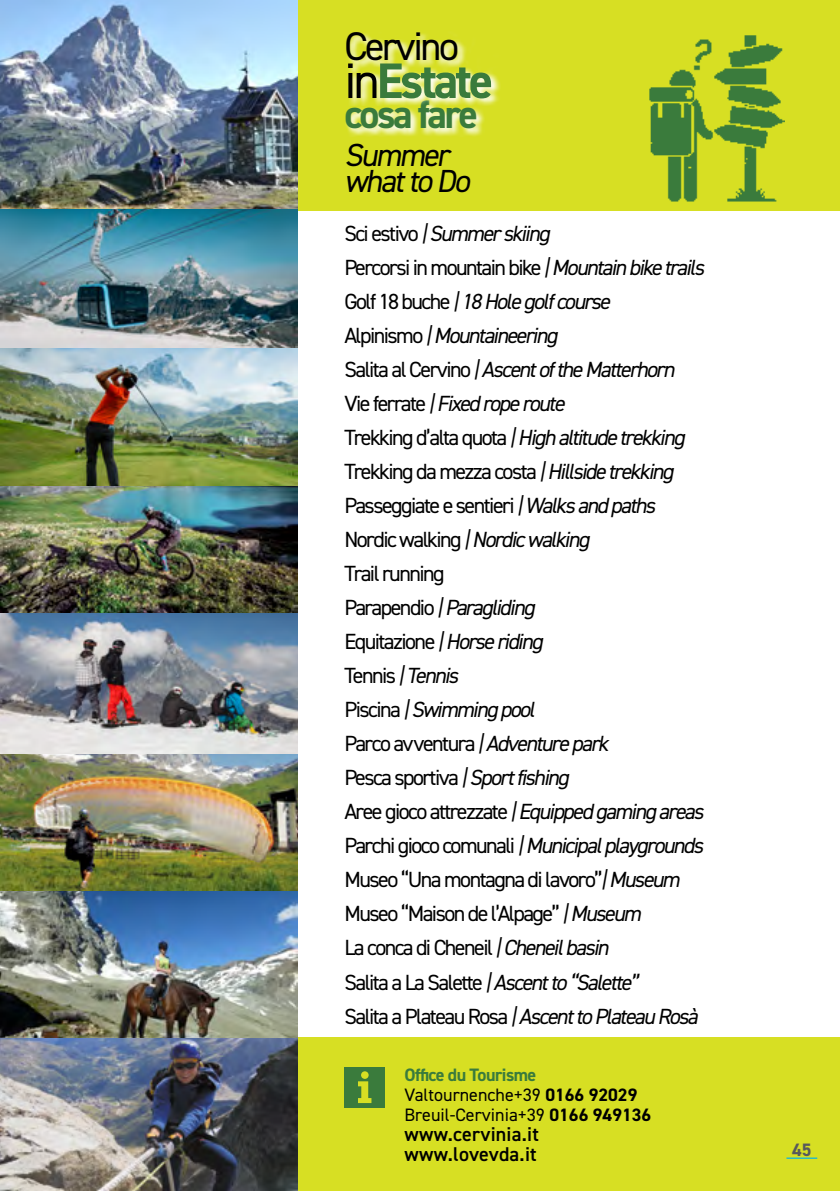
<style>
.page{position:relative;width:840px;height:1191px;background:#fff}
.page>*{position:absolute;margin:0;border:0;box-sizing:border-box;transform-origin:0 0}
.t1{font:700 50px "DIN2014";letter-spacing:-.06em;color:#3a7b3c}
.t2{font:700 40px "DIN2014";letter-spacing:-.06em;color:#3a7b3c}
.t3{font:40px "DIN2014";letter-spacing:-.06em;color:#000}
.t4{font:italic 32px/26px "DIN2014";color:#000}
.t5{font:22px/34px "DIN2014";letter-spacing:-.07em;color:#000}
.t6{font:600 20px/20px "DIN2014";letter-spacing:.01em;color:#000}
.t7{font:18px/20px "DIN2014";color:#000}
.t8{font:700 18px "DIN2014";color:#58595b}
.s1{font-weight:400;color:#000}
.s2{font-style:italic}
.s3{font-weight:700;color:#3a7b3c}
.s4{font-weight:700}
</style>
<div class="page">
<div style="left:3px;top:0;width:836px;height:210px;background:#d7df23"></div>
<div style="left:3px;top:1037px;width:836px;height:154px;background:#d7df23"></div>
<img style="left:0;top:0;width:298px;height:467px">
<img style="left:649px;top:35px;width:135px;height:167px">
<img style="left:0;top:467px;width:298px;height:287px">
<img style="left:0;top:1037px;width:298px;height:154px">
<img style="left:0;top:890px;width:298px;height:147px">
<img style="left:0;top:754px;width:298px;height:136px">
<div style="left:344px;top:1066px;width:41px;height:41px;background:#3a7b3c"></div>
<svg style="left:358px;top:1071px;width:13px;height:32px"></svg>
<svg style="left:345px;top:106px;width:139px;height:30px"></svg>
<svg style="left:347px;top:33px;width:153px;height:73px"></svg>
<hr style="left:786px;top:1157px;width:30px;height:1px;background:#00b1eb">
<h2 class="t3" style="left:344px;top:21px;width:116px">Cervino</h2>
<h1 class="t1" style="left:344px;top:47px;width:150px"><span class="s1">in</span>Estate</h1>
<h2 class="t2" style="left:344px;top:88px;width:135px">cosa fare</h2>
<h3 class="t4" style="left:344px;top:141px;width:133px">Summer whattoDo</h3>
<p class="t5" style="left:344px;top:216px;width:366px">S c i e st i vo <span class="s2">|Summerskiing<br></span>Percorsi in mountain bike <span class="s2">|Mountainbiketrails </span>G o l f 1 8 b u c h e <span class="s2">|18Holegolfcourse<br></span>A l p i n i s m o <span class="s2">|Mountaineering<br></span>S a l i t a a l C e rv i n o <span class="s2">|AscentoftheMatterhorn<br></span>V i e f e r ra t e <span class="s2">|Fixedroperoute<br></span>Tre kk i n g d ’ a lt a q u ot a <span class="s2">|Highaltitudetrekking </span>Trekking da mezza costa <span class="s2">|Hillsidetrekking </span>Passeggiate e sentieri <span class="s2">|Walksandpaths </span>Nordic walking <span class="s2">|Nordicwalking<br></span>Trail running<br>Pa ra p e n d i o <span class="s2">|Paragliding<br></span>Equitazione <span class="s2">|Horseriding<br></span>Tennis <span class="s2">|Tennis<br></span>P i s c i n a <span class="s2">|Swimmingpool<br></span>Parco avventura <span class="s2">|Adventurepark<br></span>Pesca sportiva <span class="s2">|Sportfishing<br></span>Aree gioco attrezzate <span class="s2">|Equippedgamingareas </span>Pa rc h i g i o co co m u n a l i <span class="s2">|Municipalplaygrounds </span>Museo “Una montagna di lavoro”<span class="s2">|Museum </span>Museo “Maison de l’Alpage” <span class="s2">|Museum<br></span>La conca di Cheneil <span class="s2">|Cheneilbasin<br></span>S a l i t a a La S a l e tt e <span class="s2">|Ascentto“Salette”<br></span>S a l i t a a P l a t e a u Ro s a <span class="s2">|AscenttoPlateauRosà</span></p>
<p class="t7" style="left:404px;top:1064px;width:248px"><span class="s3">Office du Tourisme<br></span>Valtournenche+39 <span class="s4">0166 92029<br></span>Breuil-Cervinia+39 <span class="s4">0166 949136</span></p>
<p class="t6" style="left:404px;top:1123px;width:136px">www.cervinia.it www.lovevda.it</p>
<p class="t8" style="left:791px;top:1137px;width:21px">45</p>
</div>
